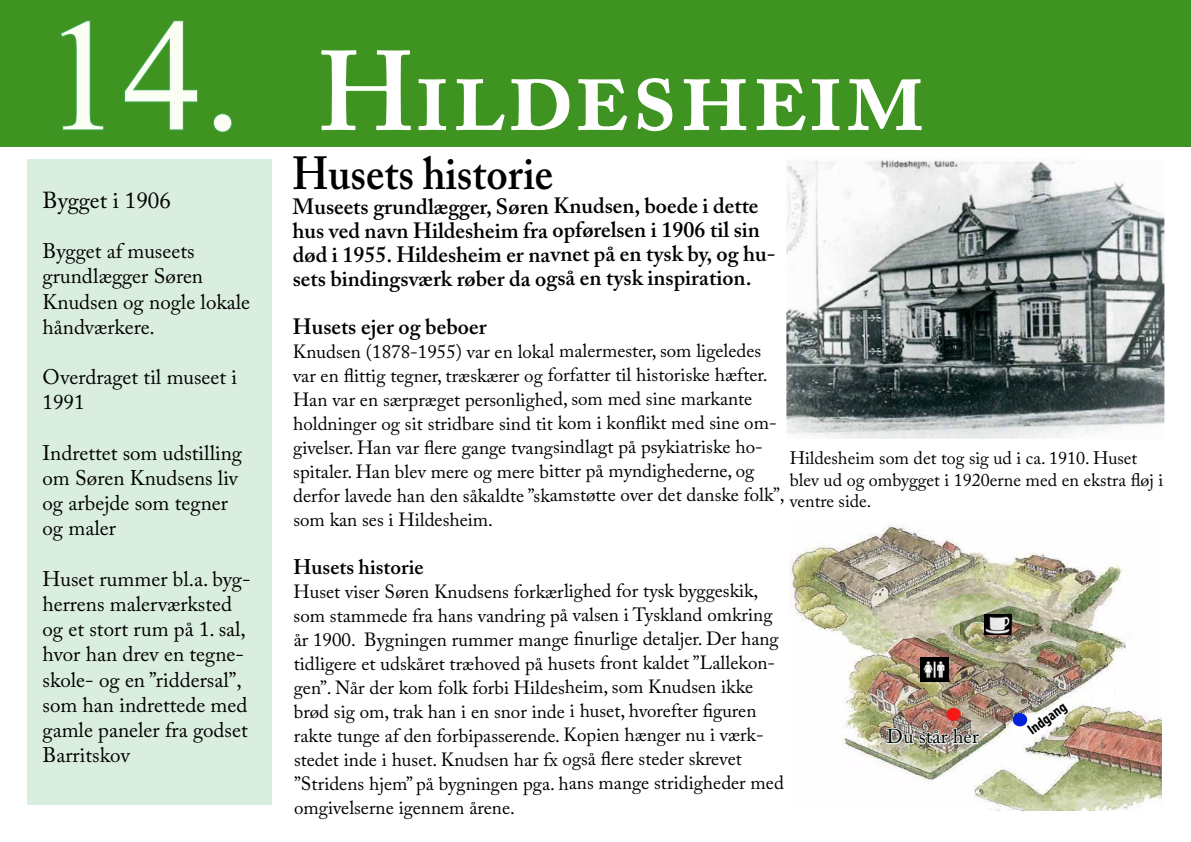
<style>
.page{position:relative;width:1191px;height:842px;background:#fff}
.page>*{position:absolute;margin:0;border:0;box-sizing:border-box;transform-origin:0 0}
.t1{font:160px "Times New Roman";color:#fbfff3}
.t2{font:600 112px "Adobe Caslon Pro";color:#fff}
.t3{font:600 46px "Adobe Caslon Pro";color:#000;scale:.91 1}
.t4{font:23px "Adobe Caslon Pro";color:#000}
.t5{font:600 22px/24px "Adobe Caslon Pro";color:#000}
.t6{font:21px/25.2px "Adobe Caslon Pro";color:#000}
.t7{font:600 21px "Adobe Caslon Pro";color:#000}
.t8{font:20px "Adobe Caslon Pro";color:#000}
.t9{font:19px/24px "Adobe Caslon Pro";letter-spacing:-.005em;color:#000}
.t10{font:18px/21.6px "Adobe Caslon Pro";color:#000}
.t11{font:700 condensed 15px "Myriad Pro";color:#000}
</style>
<div class="page">
<div style="left:27px;top:159px;width:245px;height:646px;background:#d9eede"></div>
<div style="left:0;top:0;width:1191px;height:147px;background:#3f9421"></div>
<img style="left:789px;top:523px;width:372px;height:288px">
<img style="left:920px;top:657px;width:28px;height:24px">
<img style="left:984px;top:614px;width:27px;height:21px">
<div style="left:1092px;top:686px;width:21px;height:21px;background:#fff"></div>
<img style="left:840px;top:694px;width:230px;height:98px">
<div style="left:1012px;top:713px;width:15px;height:13px;background:#0223db;border-radius:50%"></div>
<svg style="left:60px;top:20px;width:44px;height:111px"></svg>
<svg style="left:124px;top:20px;width:74px;height:111px"></svg>
<svg style="left:213px;top:113px;width:20px;height:20px"></svg>
<img style="left:786px;top:160px;width:378px;height:279px">
<h1 class="t1" style="left:43px;top:-32px;width:201px">14.</h1>
<p class="t4" style="left:43px;top:186px;width:130px">Bygget i 1906</p>
<p class="t6" style="left:43px;top:238px;width:209px">Bygget af museets grundlægger Søren<br>Knudsen og nogle lokale håndværkere.</p>
<p class="t6" style="left:43px;top:364px;width:196px">Overdraget til museet i<br>1991</p>
<p class="t6" style="left:43px;top:440px;width:201px">Indrettet som udstilling om Søren Knudsens liv og arbejde som tegner og maler</p>
<p class="t6" style="left:43px;top:566px;width:209px">Huset rummer bl.a. byg&shy;herrens malerværksted og et stort rum på 1. sal, hvor han drev en tegne&shy;skole- og en ”riddersal”, som han indrettede med gamle paneler fra godset<br>Barritskov</p>
<h2 class="t2" style="left:318px;top:26px;width:609px">Hildesheim</h2>
<h3 class="t3" style="left:292px;top:146px;width:288px">Husets historie</h3>
<p class="t5" style="left:292px;top:194px;width:484px">Museets grundlægger, Søren Knudsen, boede i dette hus ved navn Hildesheim fra opførelsen i 1906 til sin død i 1955. Hildesheim er navnet på en tysk by, og hu&shy;sets bindingsværk røber da også en tysk inspiration.</p>
<p class="t5" style="left:293px;top:314px;width:195px">Husets ejer og beboer</p>
<p class="t9" style="left:293px;top:339px;width:493px">Knudsen (1878-1955) var en lokal malermester, som ligeledes var en flittig tegner, træskærer og forfatter til historiske hæfter.<br>Han var en særpræget personlighed, som med sine markante holdninger og sit stridbare sind tit kom i konflikt med sine om&shy;givelser. Han var flere gange tvangsindlagt på psykiatriske ho&shy;spitaler. Han blev mere og mere bitter på myndighederne, og derfor lavede han den såkaldte ”skamstøtte over det danske folk”, som kan ses i Hildesheim.</p>
<p class="t7" style="left:293px;top:554px;width:132px">Husets historie</p>
<p class="t9" style="left:293px;top:579px;width:492px">Huset viser Søren Knudsens forkærlighed for tysk byggeskik, som stammede fra hans vandring på valsen i Tyskland omkring år 1900. Bygningen rummer mange finurlige detaljer. Der hang tidligere et udskåret træhoved på husets front kaldet ”Lallekon&shy;gen”. Når der kom folk forbi Hildesheim, som Knudsen ikke brød sig om, trak han i en snor inde i huset, hvorefter figuren rakte tunge af den forbipasserende. Kopien hænger nu i værk&shy;stedet inde i huset. Knudsen har fx også flere steder skrevet ”Stridens hjem” på bygningen pga. hans mange stridigheder med omgivelserne igennem årene.</p>
<p class="t10" style="left:789px;top:447px;width:375px">Hildesheim som det tog sig ud i ca. 1910. Huset blev ud og ombygget i 1920erne med en ekstra fløj i ventre side.</p>
<p class="t11" style="left:1023px;top:724px;width:45px;rotate:-36deg">Indgang</p>
<p class="t8" style="left:886px;top:725px;width:94px">Du står her</p>
</div>
